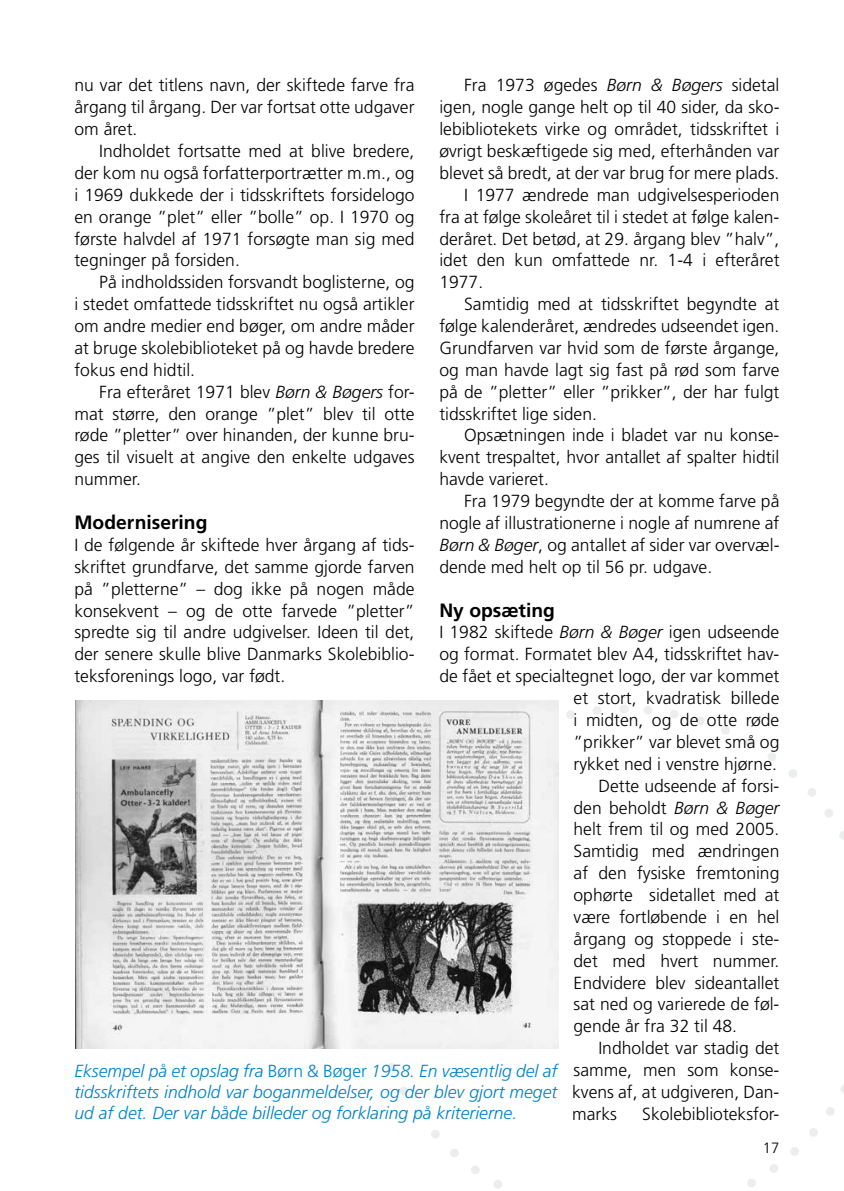
<style>
.page{position:relative;width:844px;height:1191px;background:#fff}
.page>*{position:absolute;margin:0;border:0;box-sizing:border-box;transform-origin:0 0}
.t1{font:700 19.25px "Frutiger LT Std";color:#000}
.t2{font:300 17.5px/21.9px "Frutiger LT Std";color:#000;text-align:justify}
.t3{font:italic 300 17.5px/21px "Frutiger LT Std";color:#0081c7;text-align:justify}
.t4{font:300 14.88px "Frutiger LT Std";color:#000}
.s1{font-style:italic}
.s2{font-style:normal}
</style>
<div class="page">
<svg style="left:747px;top:1085px;width:96px;height:102px"></svg>
<svg style="left:627px;top:706px;width:216px;height:134px"></svg>
<svg style="left:558px;top:701px;width:43px;height:258px"></svg>
<svg style="left:361px;top:980px;width:198px;height:209px"></svg>
<img style="left:76px;top:700px;width:482px;height:348px">
<p class="t2" style="left:74px;top:75px;width:341px">nu var det titlens navn, der skiftede farve fra årgang til årgang. Der var fortsat otte udgaver om året.</p>
<p class="t2" style="left:74px;top:140px;width:341px;text-indent:25px">Indholdet fortsatte med at blive bredere, der kom nu også forfatterportrætter m.m., og i 1969 dukkede der i tidsskriftets forsidelogo en orange ”plet” eller ”bolle” op. I 1970 og første halvdel af 1971 forsøgte man sig med tegninger på forsiden.</p>
<p class="t2" style="left:74px;top:271px;width:341px;text-indent:25px">På indholdssiden forsvandt boglisterne, og i stedet omfattede tidsskriftet nu også artikler om andre medier end bøger, om andre måder at bruge skolebiblioteket på og havde bredere fokus end hidtil.</p>
<p class="t2" style="left:74px;top:381px;width:341px;text-indent:25px">Fra efteråret 1971 blev <span class="s1">Børn &amp; Bøgers</span> for&shy;mat større, den orange ”plet” blev til otte røde ”pletter” over hinanden, der kunne bru&shy;ges til visuelt at angive den enkelte udgaves nummer.</p>
<p class="t1" style="left:74px;top:511px;width:134px">Modernisering</p>
<p class="t2" style="left:74px;top:534px;width:341px">I de følgende år skiftede hver årgang af tids&shy;skriftet grundfarve, det samme gjorde farven på ”pletterne” – dog ikke på nogen måde konsekvent – og de otte farvede ”pletter” spredte sig til andre udgivelser. Ideen til det, der senere skulle blive Danmarks Skolebiblio&shy;teksforenings logo, var født.</p>
<p class="t2" style="left:464px;top:75px;width:316px">Fra 1973 øgedes <span class="s1">Børn &amp; Bøgers</span> sidetal</p>
<p class="t2" style="left:439px;top:96px;width:341px">igen, nogle gange helt op til 40 sider, da sko-</p>
<p class="t2" style="left:439px;top:118px;width:341px">lebibliotekets virke og området, tidsskriftet i</p>
<p class="t2" style="left:439px;top:140px;width:341px">øvrigt beskæftigede sig med, efterhånden var</p>
<p class="t2" style="left:439px;top:162px;width:341px">blevet så bredt, at der var brug for mere plads.</p>
<p class="t2" style="left:464px;top:184px;width:316px">I 1977 ændrede man udgivelsesperioden</p>
<p class="t2" style="left:439px;top:206px;width:341px">fra at følge skoleåret til i stedet at følge kalen-</p>
<p class="t2" style="left:439px;top:228px;width:341px">deråret. Det betød, at 29. årgang blev ”halv”,</p>
<p class="t2" style="left:439px;top:250px;width:341px">idet den kun omfattede nr. 1-4 i efteråret</p>
<p class="t2" style="left:439px;top:271px;width:45px">1977.</p>
<p class="t2" style="left:464px;top:293px;width:317px">Samtidig med at tidsskriftet begyndte at</p>
<p class="t2" style="left:439px;top:315px;width:341px">følge kalenderåret, ændredes udseendet igen.</p>
<p class="t2" style="left:439px;top:337px;width:341px">Grundfarven var hvid som de første årgange,</p>
<p class="t2" style="left:439px;top:359px;width:341px">og man havde lagt sig fast på rød som farve</p>
<p class="t2" style="left:439px;top:381px;width:341px">på de ”pletter” eller ”prikker”, der har fulgt</p>
<p class="t2" style="left:439px;top:403px;width:159px">tidsskriftet lige siden.</p>
<p class="t2" style="left:464px;top:425px;width:316px">Opsætningen inde i bladet var nu konse-</p>
<p class="t2" style="left:439px;top:446px;width:341px">kvent trespaltet, hvor antallet af spalter hidtil</p>
<p class="t2" style="left:439px;top:468px;width:111px">havde varieret.</p>
<p class="t2" style="left:464px;top:490px;width:317px">Fra 1979 begyndte der at komme farve på</p>
<p class="t2" style="left:439px;top:512px;width:341px">nogle af illustrationerne i nogle af numrene af</p>
<p class="t2" style="left:439px;top:534px;width:341px"><span class="s1">Børn &amp; Bøger</span>, og antallet af sider var overvæl-</p>
<p class="t2" style="left:439px;top:556px;width:274px">dende med helt op til 56 pr. udgave.</p>
<p class="t1" style="left:439px;top:598px;width:117px">Ny opsæting</p>
<p class="t2" style="left:439px;top:621px;width:341px">I 1982 skiftede <span class="s1">Børn &amp; Bøger</span> igen udseende</p>
<p class="t2" style="left:439px;top:643px;width:341px">og format. Formatet blev A4, tidsskriftet hav-</p>
<p class="t2" style="left:439px;top:665px;width:341px">de fået et specialtegnet logo, der var kommet</p>
<p class="t2" style="left:573px;top:687px;width:207px">et stort, kvadratisk billede</p>
<p class="t2" style="left:573px;top:709px;width:207px">i midten, og de otte røde</p>
<p class="t2" style="left:573px;top:731px;width:207px">”prikker” var blevet små og</p>
<p class="t2" style="left:573px;top:753px;width:205px">rykket ned i venstre hjørne.</p>
<p class="t2" style="left:598px;top:775px;width:182px">Dette udseende af forsi-</p>
<p class="t2" style="left:573px;top:796px;width:207px">den beholdt <span class="s1">Børn &amp; Bøger</span></p>
<p class="t2" style="left:573px;top:818px;width:207px">helt frem til og med 2005.</p>
<p class="t2" style="left:573px;top:840px;width:207px">Samtidig med ændringen</p>
<p class="t2" style="left:573px;top:862px;width:207px">af den fysiske fremtoning</p>
<p class="t2" style="left:573px;top:884px;width:207px">ophørte sidetallet med at</p>
<p class="t2" style="left:573px;top:906px;width:207px">være fortløbende i en hel</p>
<p class="t2" style="left:573px;top:928px;width:207px">årgang og stoppede i ste-</p>
<p class="t2" style="left:573px;top:950px;width:207px">det med hvert nummer.</p>
<p class="t2" style="left:573px;top:971px;width:207px">Endvidere blev sideantallet</p>
<p class="t2" style="left:573px;top:993px;width:207px">sat ned og varierede de føl-</p>
<p class="t2" style="left:573px;top:1015px;width:165px">gende år fra 32 til 48.</p>
<p class="t2" style="left:598px;top:1037px;width:182px">Indholdet var stadig det</p>
<p class="t2" style="left:573px;top:1059px;width:207px">samme, men som konse-</p>
<p class="t2" style="left:572px;top:1081px;width:209px">kvens af, at udgiveren, Dan-</p>
<p class="t2" style="left:572px;top:1103px;width:46px">marks</p>
<p class="t2" style="left:642px;top:1103px;width:139px">Skolebiblioteksfor-</p>
<p class="t3" style="left:74px;top:1061px;width:484px">Eksempel på et opslag fra <span class="s2">Børn &amp; Bøger</span> 1958. En væsentlig del af tidsskriftets indhold var boganmeldelser, og der blev gjort meget ud af det. Der var både billeder og forklaring på kriterierne.</p>
<p class="t4" style="left:762px;top:1139px;width:18px">17</p>
</div>
